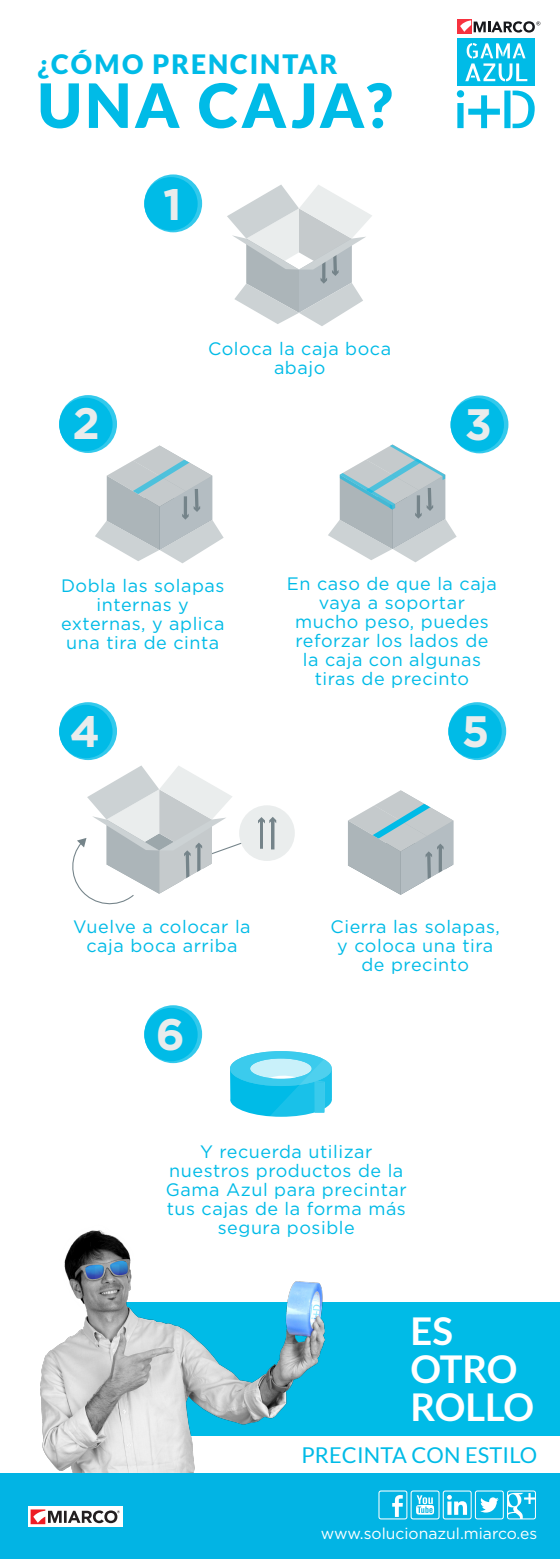
<style>
.page{position:relative;width:560px;height:1559px;background:#fff}
.page>*{position:absolute;margin:0;border:0;box-sizing:border-box;transform-origin:0 0}
.t1{font:900 61.1px "Lato";letter-spacing:.055em;color:#00bbe7}
.t2{font:700 44px "Gotham";color:#e9ecec}
.t3{font:700 38.3px/38px "Lato";letter-spacing:-.01em;color:#fff}
.t4{font:900 26.7px "Lato";letter-spacing:.075em;color:#00bbe7}
.t5{font:21.8px "Lato";letter-spacing:.005em;color:#00bbe7}
.t6{font:18px/19px "Gotham";letter-spacing:.03em;color:#00bbe7;text-align:center}
.t7{font:15.7px "Gotham";color:#fff}
</style>
<div class="page">
<svg style="left:59px;top:395px;width:58px;height:58px"></svg>
<div style="left:59px;top:398px;width:54px;height:53px;background:#00bbe7;border-radius:50%"></div>
<svg style="left:451px;top:395px;width:57px;height:58px"></svg>
<div style="left:451px;top:398px;width:53px;height:53px;background:#00bbe7;border-radius:50%"></div>
<div style="left:457px;top:38px;width:78px;height:48px;background:#00bbe7"></div>
<svg style="left:465px;top:43px;width:62px;height:38px"></svg>
<svg style="left:457px;top:90px;width:78px;height:38px"></svg>
<div style="left:457px;top:20px;width:14px;height:14px;background:#f7323f"></div>
<svg style="left:460px;top:20px;width:80px;height:13px"></svg>
<svg style="left:144px;top:174px;width:58px;height:58px"></svg>
<div style="left:144px;top:177px;width:54px;height:53px;background:#00bbe7;border-radius:50%"></div>
<svg style="left:227px;top:185px;width:145px;height:141px"></svg>
<svg style="left:448px;top:702px;width:58px;height:58px"></svg>
<div style="left:448px;top:705px;width:54px;height:53px;background:#00bbe7;border-radius:50%"></div>
<svg style="left:144px;top:1005px;width:58px;height:58px"></svg>
<div style="left:144px;top:1008px;width:54px;height:53px;background:#00bbe7;border-radius:50%"></div>
<svg style="left:59px;top:702px;width:58px;height:58px"></svg>
<div style="left:59px;top:705px;width:54px;height:53px;background:#00bbe7;border-radius:50%"></div>
<div style="left:239px;top:805px;width:56px;height:56px;background:#eaeded;border-radius:50%"></div>
<svg style="left:72px;top:765px;width:204px;height:140px"></svg>
<svg style="left:348px;top:790px;width:105px;height:104px"></svg>
<svg style="left:230px;top:1051px;width:102px;height:66px;background:#53d1ee"></svg>
<svg style="left:95px;top:445px;width:129px;height:118px"></svg>
<svg style="left:328px;top:444px;width:129px;height:118px"></svg>
<div style="left:117px;top:1302px;width:443px;height:133px;background:#00bbe7"></div>
<img style="left:40px;top:1230px;width:285px;height:243px">
<div style="left:0;top:1473px;width:560px;height:85px;background:#02b4e4"></div>
<svg style="left:378px;top:1490px;width:158px;height:29px"></svg>
<div style="left:28px;top:1506px;width:94px;height:20px;background:#fff"></div>
<svg style="left:31px;top:1509px;width:89px;height:15px"></svg>
<h3 class="t4" style="left:38px;top:48px;width:301px">¿CÓMO PRENCINTAR</h3>
<h1 class="t1" style="left:38px;top:70px;width:356px">UNA CAJA?</h1>
<h2 class="t2" style="left:163px;top:175px;width:20px">1</h2>
<p class="t6" style="left:208px;top:338px;width:185px">Coloca la caja boca abajo</p>
<h2 class="t2" style="left:73px;top:394px;width:29px">2</h2>
<h2 class="t2" style="left:465px;top:395px;width:29px">3</h2>
<p class="t6" style="left:61px;top:575px;width:165px">Dobla las solapas internas y externas, y aplica una tira de cinta</p>
<h2 class="t2" style="left:70px;top:702px;width:32px">4</h2>
<p class="t6" style="left:287px;top:573px;width:212px">En caso de que la caja vaya a soportar mucho peso, puedes reforzar los lados de la caja con algunas tiras de precinto</p>
<h2 class="t2" style="left:462px;top:702px;width:29px">5</h2>
<p class="t6" style="left:73px;top:917px;width:179px">Vuelve a colocar la caja boca arriba</p>
<p class="t6" style="left:331px;top:917px;width:171px">Cierra las solapas, y coloca una tira de precinto</p>
<h2 class="t2" style="left:156px;top:1005px;width:31px">6</h2>
<p class="t6" style="left:166px;top:1141px;width:243px">Y recuerda utilizar nuestros productos de la<br>Gama Azul para precintar tus cajas de la forma más segura posible</p>
<h3 class="t3" style="left:411px;top:1311px;width:125px">ES<br>OTRO<br>ROLLO</h3>
<p class="t5" style="left:301px;top:1443px;width:237px">PRECINTA CON ESTILO</p>
<p class="t7" style="left:321px;top:1523px;width:218px">www.solucionazul.miarco.es</p>
</div>
